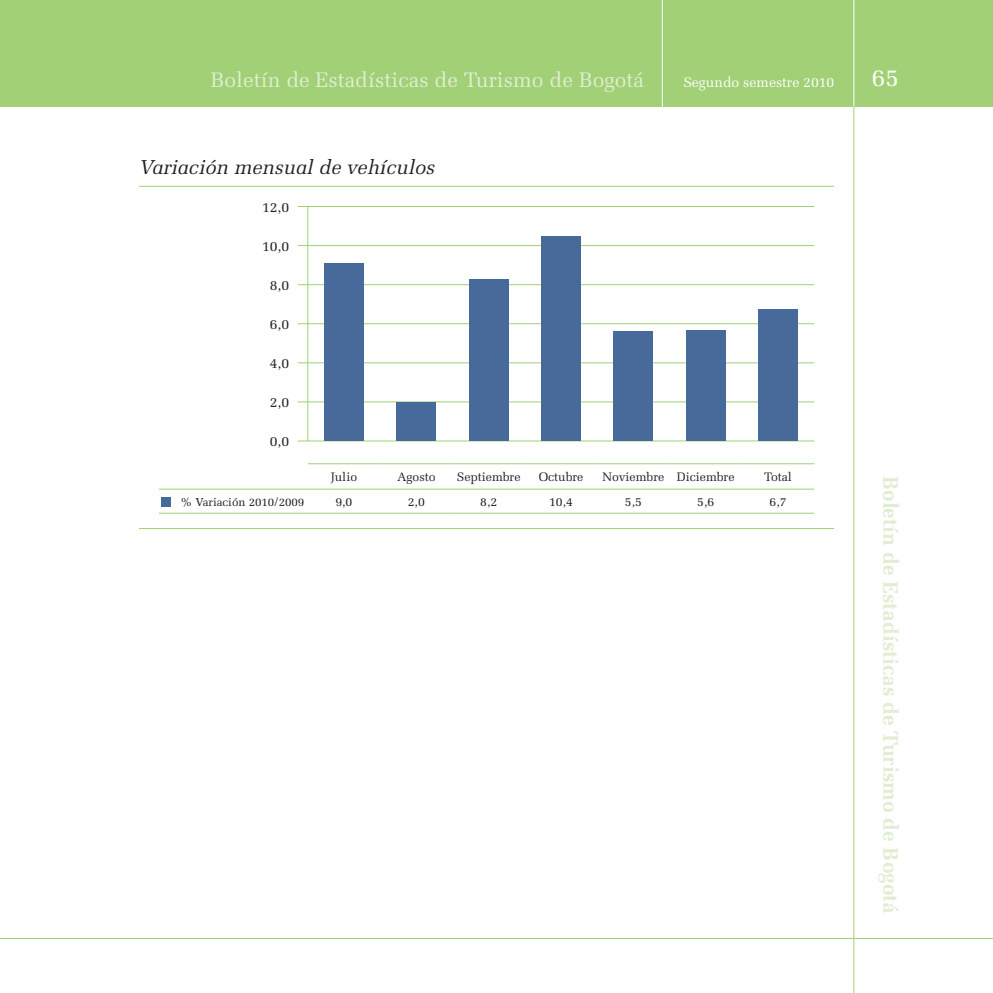
<style>
.page{position:relative;width:993px;height:993px;background:#fff}
.page>*{position:absolute;margin:0;border:0;box-sizing:border-box;transform-origin:0 0}
.t1{font:24.5px "Melior";color:#fff}
.t2{font:700 21px "Melior";color:#dfeed2}
.t3{font:21px "Melior";color:#dfeed2}
.t4{font:italic 20.12px "Melior";color:#231f20}
.t5{font:14px "Melior";color:#231f20}
.t6{font:14px "Melior";color:#fff}
.t7{font:12.25px "Melior";letter-spacing:-.005em;color:#231f20}
.t8{font:11.55px "Melior";letter-spacing:-.005em;color:#231f20}
</style>
<div class="page">
<div style="left:0;top:0;width:992px;height:107px;background:#a1d076"></div>
<hr style="left:0;top:937px;width:992px;height:1px;background:#a1d076">
<hr style="left:853px;top:0;width:1px;height:992px;background:#a1d076">
<hr style="left:853px;top:0;width:1px;height:107px;background:#fff">
<hr style="left:661px;top:0;width:1px;height:107px;background:#fff">
<hr style="left:139px;top:186px;width:694px;height:1px;background:#a1d076">
<hr style="left:139px;top:528px;width:694px;height:1px;background:#a1d076">
<hr style="left:298px;top:323px;width:516px;height:1px;background:#a1d076">
<hr style="left:308px;top:463px;width:72px;height:1px;background:#a1d076">
<hr style="left:380px;top:463px;width:72px;height:1px;background:#a1d076">
<hr style="left:452px;top:463px;width:72px;height:1px;background:#a1d076">
<hr style="left:524px;top:463px;width:73px;height:1px;background:#a1d076">
<hr style="left:597px;top:463px;width:72px;height:1px;background:#a1d076">
<hr style="left:669px;top:463px;width:72px;height:1px;background:#a1d076">
<hr style="left:741px;top:463px;width:73px;height:1px;background:#a1d076">
<hr style="left:159px;top:488px;width:149px;height:1px;background:#a1d076">
<hr style="left:159px;top:512px;width:149px;height:1px;background:#a1d076">
<hr style="left:308px;top:488px;width:72px;height:1px;background:#a1d076">
<hr style="left:380px;top:488px;width:72px;height:1px;background:#a1d076">
<hr style="left:452px;top:488px;width:72px;height:1px;background:#a1d076">
<hr style="left:308px;top:512px;width:72px;height:1px;background:#a1d076">
<hr style="left:380px;top:512px;width:72px;height:1px;background:#a1d076">
<hr style="left:452px;top:512px;width:72px;height:1px;background:#a1d076">
<hr style="left:524px;top:488px;width:73px;height:1px;background:#a1d076">
<hr style="left:524px;top:512px;width:73px;height:1px;background:#a1d076">
<hr style="left:597px;top:488px;width:72px;height:1px;background:#a1d076">
<hr style="left:597px;top:512px;width:72px;height:1px;background:#a1d076">
<hr style="left:669px;top:488px;width:72px;height:1px;background:#a1d076">
<hr style="left:669px;top:512px;width:72px;height:1px;background:#a1d076">
<hr style="left:741px;top:488px;width:73px;height:1px;background:#a1d076">
<hr style="left:741px;top:512px;width:73px;height:1px;background:#a1d076">
<div style="left:161px;top:496px;width:10px;height:10px;background:#476a9a"></div>
<hr style="left:298px;top:284px;width:516px;height:1px;background:#a1d076">
<hr style="left:298px;top:245px;width:516px;height:1px;background:#a1d076">
<hr style="left:298px;top:362px;width:516px;height:1px;background:#a1d076">
<hr style="left:298px;top:401px;width:516px;height:1px;background:#a1d076">
<hr style="left:298px;top:206px;width:516px;height:1px;background:#a1d076">
<svg style="left:307px;top:207px;width:507px;height:234px"></svg>
<div style="left:324px;top:263px;width:40px;height:178px;background:#476a9a"></div>
<div style="left:468px;top:279px;width:40px;height:162px;background:#476a9a"></div>
<div style="left:613px;top:331px;width:40px;height:110px;background:#476a9a"></div>
<div style="left:396px;top:402px;width:40px;height:39px;background:#476a9a"></div>
<div style="left:541px;top:236px;width:39px;height:205px;background:#476a9a"></div>
<div style="left:758px;top:309px;width:39px;height:132px;background:#476a9a"></div>
<div style="left:685px;top:330px;width:40px;height:111px;background:#476a9a"></div>
<h2 class="t3" style="left:210px;top:67px;width:435px">Boletín de Estadísticas de Turismo de Bogotá</h2>
<p class="t6" style="left:683px;top:74px;width:152px">Segundo semestre 2010</p>
<h1 class="t1" style="left:871px;top:63px;width:29px">65</h1>
<h3 class="t4" style="left:139px;top:155px;width:297px">Variación mensual de vehículos</h3>
<p class="t5" style="left:262px;top:199px;width:29px">12,0</p>
<p class="t5" style="left:262px;top:238px;width:29px">10,0</p>
<p class="t5" style="left:270px;top:277px;width:21px">8,0</p>
<p class="t5" style="left:270px;top:316px;width:21px">6,0</p>
<p class="t5" style="left:270px;top:355px;width:21px">4,0</p>
<p class="t5" style="left:270px;top:394px;width:21px">2,0</p>
<p class="t5" style="left:270px;top:433px;width:21px">0,0</p>
<p class="t7" style="left:331px;top:469px;width:28px">Julio</p>
<p class="t7" style="left:397px;top:469px;width:40px">Agosto</p>
<p class="t7" style="left:457px;top:469px;width:65px">Septiembre</p>
<p class="t7" style="left:538px;top:469px;width:46px">Octubre</p>
<p class="t7" style="left:602px;top:469px;width:133px">Noviembre Diciembre</p>
<p class="t7" style="left:763px;top:469px;width:29px">Total</p>
<p class="t8" style="left:181px;top:494px;width:125px">% Variación 2010/2009</p>
<p class="t7" style="left:335px;top:494px;width:18px">9,0</p>
<p class="t7" style="left:408px;top:494px;width:18px">2,0</p>
<p class="t7" style="left:480px;top:494px;width:18px">8,2</p>
<p class="t7" style="left:549px;top:494px;width:25px">10,4</p>
<p class="t7" style="left:624px;top:494px;width:18px">5,5</p>
<p class="t7" style="left:697px;top:494px;width:18px">5,6</p>
<p class="t7" style="left:769px;top:494px;width:18px">6,7</p>
<h2 class="t2" style="left:903px;top:475px;width:439px;rotate:90deg">Boletín de Estadísticas de Turismo de Bogotá</h2>
</div>
